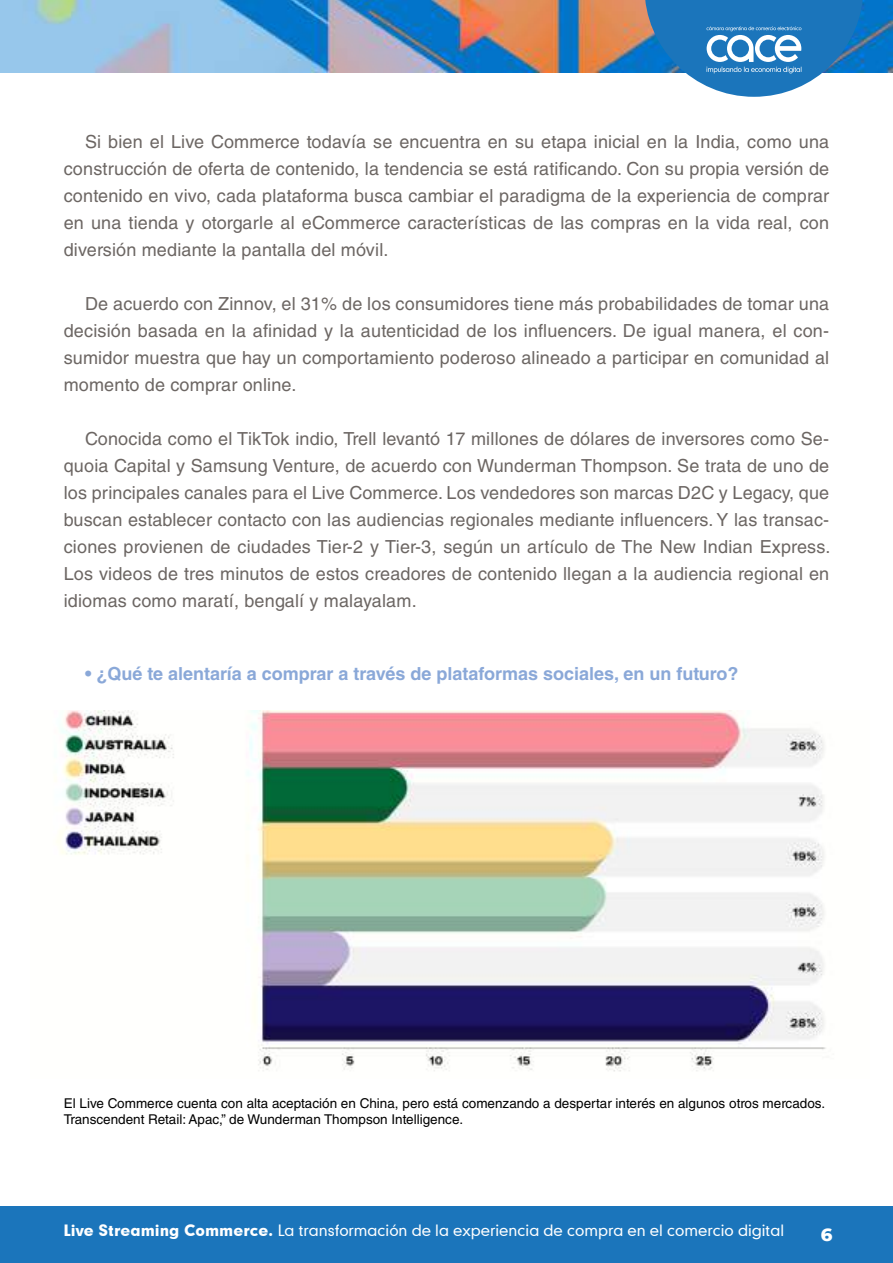
<style>
.page{position:relative;width:893px;height:1263px;background:#fff}
.page>*{position:absolute;margin:0;border:0;box-sizing:border-box;transform-origin:0 0}
.t1{font:18px/27px "Helvetica LT Std";letter-spacing:.01em;color:#6c6663;text-align:justify}
.t2{font:700 18px "Helvetica LT Std";color:#8aa8d8}
.t3{font:800 18px "Montserrat";color:#fff}
.t4{font:15px "Geometric 706 BT Medium B";color:#fff}
.t5{font:13.5px/16.2px "Helvetica LT Std";color:#000}
.s1{font-family:"Geometric 706 BT Black B"}
</style>
<div class="page">
<img style="left:0;top:0;width:893px;height:72px">
<div style="left:0;top:1206px;width:893px;height:57px;background:#1b75bb"></div>
<svg style="left:644px;top:0;width:219px;height:97px"></svg>
<img style="left:57px;top:711px;width:769px;height:361px">
<p class="t1" style="left:64px;top:128px;width:767px;text-indent:21px">Si bien el Live Commerce todavía se encuentra en su etapa inicial en la India, como una construcción de oferta de contenido, la tendencia se está ratificando. Con su propia versión de contenido en vivo, cada plataforma busca cambiar el paradigma de la experiencia de comprar en una tienda y otorgarle al eCommerce características de las compras en la vida real, con diversión mediante la pantalla del móvil.</p>
<p class="t1" style="left:64px;top:290px;width:767px;text-indent:21px">De acuerdo con Zinnov, el 31% de los consumidores tiene más probabilidades de tomar una decisión basada en la afinidad y la autenticidad de los influencers. De igual manera, el con&shy;sumidor muestra que hay un comportamiento poderoso alineado a participar en comunidad al momento de comprar online.</p>
<p class="t1" style="left:64px;top:425px;width:768px;text-indent:21px">Conocida como el TikTok indio, Trell levantó 17 millones de dólares de inversores como Se&shy;quoia Capital y Samsung Venture, de acuerdo con Wunderman Thompson. Se trata de uno de los principales canales para el Live Commerce. Los vendedores son marcas D2C y Legacy, que buscan establecer contacto con las audiencias regionales mediante influencers. Y las transac&shy;ciones provienen de ciudades Tier-2 y Tier-3, según un artículo de The New Indian Express.<br>Los videos de tres minutos de estos creadores de contenido llegan a la audiencia regional en idiomas como maratí, bengalí y malayalam.</p>
<p class="t2" style="left:85px;top:663px;width:655px">• ¿Qué te alentaría a comprar a través de plataformas sociales, en un futuro?</p>
<p class="t5" style="left:64px;top:1095px;width:763px">El Live Commerce cuenta con alta aceptación en China, pero está comenzando a despertar interés en algunos otros mercados.<br>Transcendent Retail: Apac,” de Wunderman Thompson Intelligence.</p>
<p class="t4" style="left:64px;top:1220px;width:722px"><span class="s1">Live Streaming Commerce.</span> La transformación de la experiencia de compra en el comercio digital</p>
<p class="t3" style="left:821px;top:1221px;width:13px">6</p>
</div>
